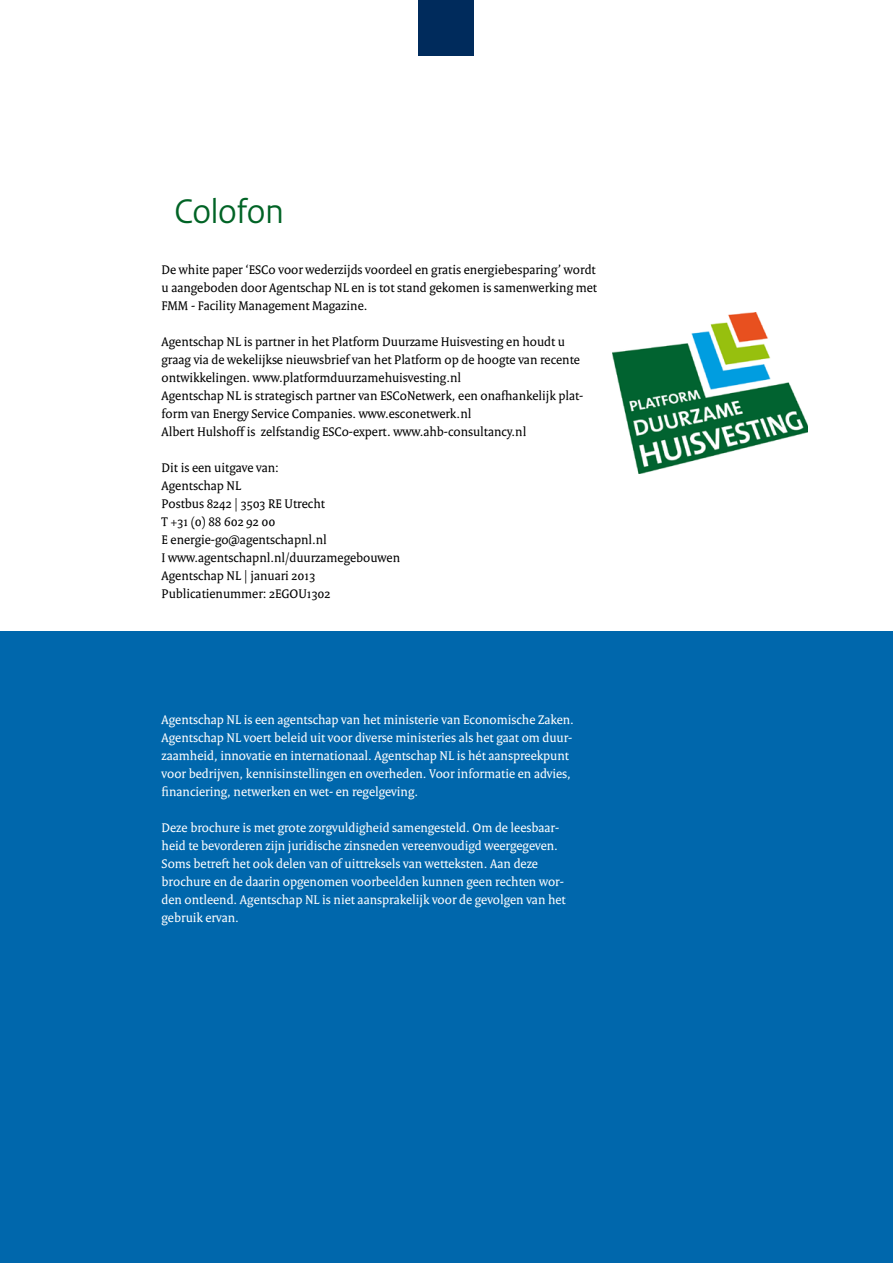
<style>
.page{position:relative;width:893px;height:1263px;background:#fff}
.page>*{position:absolute;margin:0;border:0;box-sizing:border-box;transform-origin:0 0}
.t1{font:36px "Rijksoverheid Sans";letter-spacing:-.005em;color:#006325}
.t2{font:13.5px/18px "Rijksoverheid Serif";color:#000}
.t3{font:13.5px/18px "Rijksoverheid Serif";color:#fff}
</style>
<div class="page">
<img style="left:612px;top:313px;width:196px;height:161px">
<div style="left:0;top:631px;width:893px;height:632px;background:#0067ac"></div>
<div style="left:419px;top:0;width:55px;height:55px;background:#002b5c"></div>
<h1 class="t1" style="left:174px;top:190px;width:111px">Colofon</h1>
<p class="t2" style="left:162px;top:260px;width:437px;text-align:justify">De white paper ‘ESCo voor wederzijds voordeel en gratis energiebesparing’ wordt u aangeboden door Agentschap NL en is tot stand gekomen is samenwerking met FMM - Facility Management Magazine.</p>
<p class="t2" style="left:162px;top:332px;width:423px">Agentschap NL is partner in het Platform Duurzame Huisvesting en houdt u graag via de wekelijkse nieuwsbrief van het Platform op de hoogte van recente ontwikkelingen. www.platformduurzamehuisvesting.nl<br>Agentschap NL is strategisch partner van ESCoNetwerk, een onafhankelijk plat&shy;form van Energy Service Companies. www.esconetwerk.nl<br>Albert Hulshoff is zelfstandig ESCo-expert. www.ahb-consultancy.nl</p>
<p class="t2" style="left:162px;top:458px;width:240px">Dit is een uitgave van:<br>Agentschap NL<br>Postbus 8242 | 3503 RE Utrecht<br>T +31 (0) 88 602 92 00<br>E energie-go@agentschapnl.nl<br>I www.agentschapnl.nl/duurzamegebouwen<br>Agentschap NL | januari 2013<br>Publicatienummer: 2EGOU1302</p>
<p class="t3" style="left:162px;top:711px;width:414px">Agentschap NL is een agentschap van het ministerie van Economische Zaken.<br>Agentschap NL voert beleid uit voor diverse ministeries als het gaat om duur&shy;zaamheid, innovatie en internationaal. Agentschap NL is hét aanspreekpunt voor bedrijven, kennisinstellingen en overheden. Voor informatie en advies, financiering, netwerken en wet- en regelgeving.</p>
<p class="t3" style="left:162px;top:819px;width:406px">Deze brochure is met grote zorgvuldigheid samengesteld. Om de leesbaar&shy;heid te bevorderen zijn juridische zinsneden vereenvoudigd weergegeven.<br>Soms betreft het ook delen van of uittreksels van wetteksten. Aan deze brochure en de daarin opgenomen voorbeelden kunnen geen rechten wor&shy;den ontleend. Agentschap NL is niet aansprakelijk voor de gevolgen van het gebruik ervan.</p>
</div>
